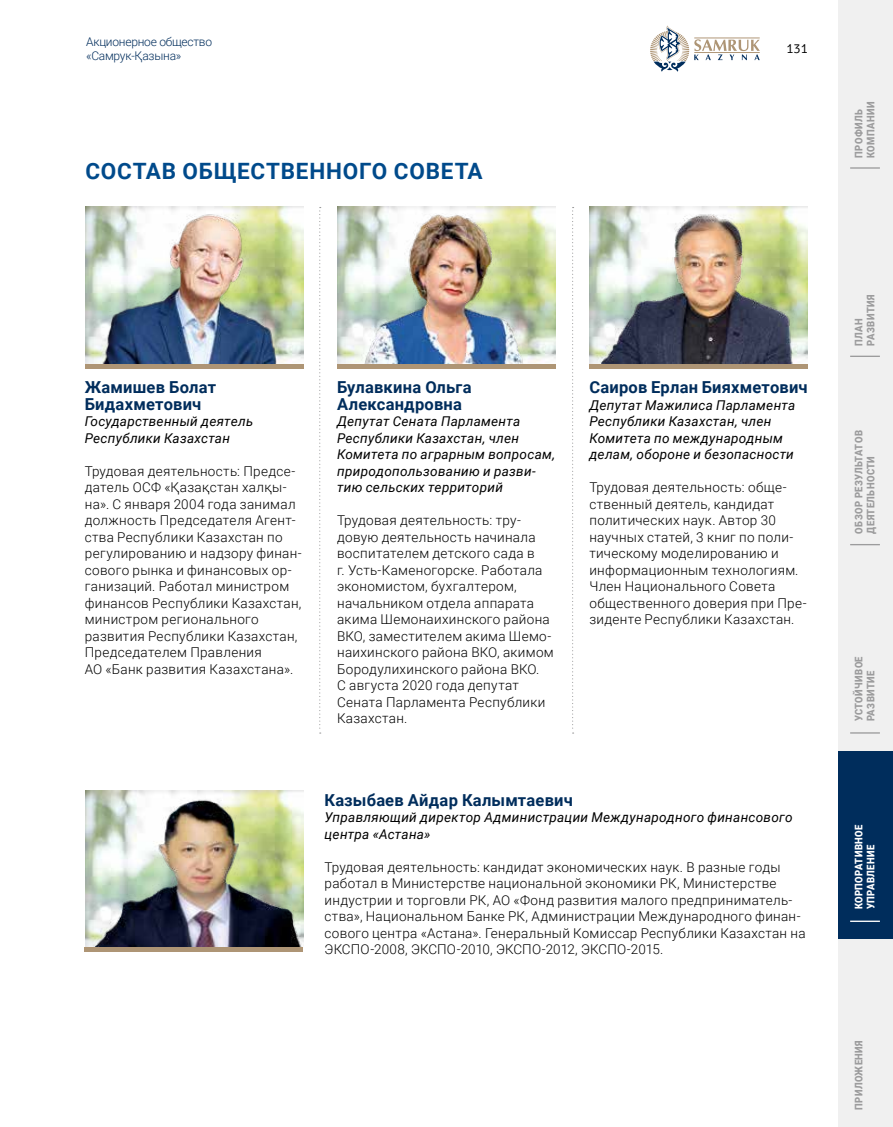
<style>
.page{position:relative;width:893px;height:1127px;background:#fff}
.page>*{position:absolute;margin:0;border:0;box-sizing:border-box;transform-origin:0 0}
.t1{font:700 22.5px "Roboto";letter-spacing:.035em;color:#004a8b}
.t2{font:700 16.5px/16.5px "Roboto";letter-spacing:.01em;color:#002d5c}
.t3{font:300 13.5px/16.5px "Roboto";letter-spacing:.02em;color:#000}
.t4{font:italic 13.5px/16.5px "Roboto";letter-spacing:.02em;color:#000}
.t5{font:300 13.5px "Cignika";color:#000}
.t6{font:300 12px/14.4px "Roboto";letter-spacing:-.02em;color:#002d5c}
.t7{font:900 10.5px/12px "Roboto";letter-spacing:.045em;color:#9c9c9d;scale:.9 1}
.t8{font:900 10.5px/12px "Roboto";letter-spacing:.045em;color:#fff;scale:.9 1}
</style>
<div class="page">
<img style="left:85px;top:207px;width:218px;height:157px">
<img style="left:85px;top:790px;width:218px;height:157px">
<img style="left:337px;top:207px;width:219px;height:6px">
<img style="left:590px;top:207px;width:218px;height:157px">
<svg style="left:650px;top:26px;width:110px;height:46px"></svg>
<svg style="left:319px;top:207px;width:2px;height:526px"></svg>
<svg style="left:572px;top:207px;width:2px;height:526px"></svg>
<img style="left:337px;top:213px;width:219px;height:151px">
<hr style="left:85px;top:364px;width:218px;height:4px;background:#ae9575">
<hr style="left:337px;top:364px;width:219px;height:4px;background:#ae9575">
<hr style="left:590px;top:364px;width:218px;height:4px;background:#ae9575">
<div style="left:85px;top:947px;width:218px;height:5px;background:#ae9575"></div>
<div style="left:838px;top:939px;width:55px;height:188px;background:#f0f0f0"></div>
<div style="left:838px;top:376px;width:55px;height:187px;background:#f0f0f0"></div>
<div style="left:838px;top:188px;width:55px;height:188px;background:#f0f0f0"></div>
<div style="left:838px;top:0;width:55px;height:188px;background:#f0f0f0"></div>
<div style="left:838px;top:563px;width:55px;height:188px;background:#f0f0f0"></div>
<hr style="left:850px;top:544px;width:30px;height:1px;background:#9c9c9d">
<hr style="left:850px;top:356px;width:30px;height:1px;background:#9c9c9d">
<hr style="left:850px;top:732px;width:30px;height:1px;background:#9c9c9d">
<hr style="left:850px;top:167px;width:30px;height:2px;background:#9c9c9d">
<div style="left:838px;top:751px;width:55px;height:188px;background:#002d5c"></div>
<hr style="left:850px;top:920px;width:30px;height:2px;background:#fff">
<p class="t6" style="left:86px;top:34px;width:128px">Акционерное общество «Самрук-Қазына»</p>
<h1 class="t1" style="left:85px;top:155px;width:399px">СОСТАВ ОБЩЕСТВЕННОГО СОВЕТА</h1>
<p class="t5" style="left:786px;top:41px;width:23px">131</p>
<p class="t2" style="left:85px;top:379px;width:133px">Жамишев Болат<br>Бидахметович</p>
<p class="t4" style="left:85px;top:413px;width:170px">Государственный деятель<br>Республики Казахстан</p>
<p class="t3" style="left:85px;top:462px;width:218px">Трудовая деятельность: Предсе&shy;датель ОСФ «Қазақстан халқы&shy;на». С января 2004 года занимал должность Председателя Агент&shy;ства Республики Казахстан по регулированию и надзору финан&shy;сового рынка и финансовых ор&shy;ганизаций. Работал министром финансов Республики Казахстан, министром регионального развития Республики Казахстан,<br>Председателем Правления<br>АО «Банк развития Казахстана».</p>
<p class="t2" style="left:337px;top:379px;width:136px">Булавкина Ольга<br>Александровна</p>
<p class="t4" style="left:337px;top:413px;width:219px">Депутат Сената Парламента<br>Республики Казахстан, член<br>Комитета по аграрным вопросам, природопользованию и разви&shy;тию сельских территорий</p>
<p class="t3" style="left:337px;top:512px;width:218px">Трудовая деятельность: тру&shy;довую деятельность начинала воспитателем детского сада в<br>г. Усть-Каменогорске. Работала экономистом, бухгалтером, начальником отдела аппарата акима Шемонаихинского района<br>ВКО, заместителем акима Шемо&shy;наихинского района ВКО, акимом<br>Бородулихинского района ВКО.<br>С августа 2020 года депутат<br>Сената Парламента Республики<br>Казахстан.</p>
<p class="t2" style="left:589px;top:379px;width:220px">Саиров Ерлан Бияхметович</p>
<p class="t4" style="left:589px;top:396px;width:207px">Депутат Мажилиса Парламента<br>Республики Казахстан, член<br>Комитета по международным делам, обороне и безопасности</p>
<p class="t3" style="left:589px;top:479px;width:219px">Трудовая деятельность: обще&shy;ственный деятель, кандидат политических наук. Автор 30 научных статей, 3 книг по поли&shy;тическому моделированию и информационным технологиям.<br>Член Национального Совета общественного доверия при Пре&shy;зиденте Республики Казахстан.</p>
<p class="t2" style="left:325px;top:791px;width:250px">Казыбаев Айдар Калымтаевич</p>
<p class="t4" style="left:325px;top:809px;width:469px">Управляющий директор Администрации Международного финансового центра «Астана»</p>
<p class="t3" style="left:325px;top:858px;width:482px">Трудовая деятельность: кандидат экономических наук. В разные годы работал в Министерстве национальной экономики РК, Министерстве индустрии и торговли РК, АО «Фонд развития малого предприниматель&shy;ства», Национальном Банке РК, Администрации Международного финан&shy;сового центра «Астана». Генеральный Комиссар Республики Казахстан на ЭКСПО-2008, ЭКСПО-2010, ЭКСПО-2012, ЭКСПО-2015.</p>
<p class="t7" style="left:852px;top:158px;width:64px;rotate:-90deg">ПРОФИЛЬ<br>КОМПАНИИ</p>
<p class="t7" style="left:852px;top:346px;width:59px;rotate:-90deg">ПЛАН<br>РАЗВИТИЯ</p>
<p class="t7" style="left:852px;top:533px;width:116px;rotate:-90deg">ОБЗОР РЕЗУЛЬТАТОВ<br>ДЕЯТЕЛЬНОСТИ</p>
<p class="t7" style="left:852px;top:721px;width:74px;rotate:-90deg">УСТОЙЧИВОЕ<br>РАЗВИТИЕ</p>
<p class="t8" style="left:852px;top:909px;width:96px;rotate:-90deg">КОРПОРАТИВНОЕ<br>УПРАВЛЕНИЕ</p>
<p class="t7" style="left:852px;top:1110px;width:79px;rotate:-90deg">ПРИЛОЖЕНИЯ</p>
</div>
